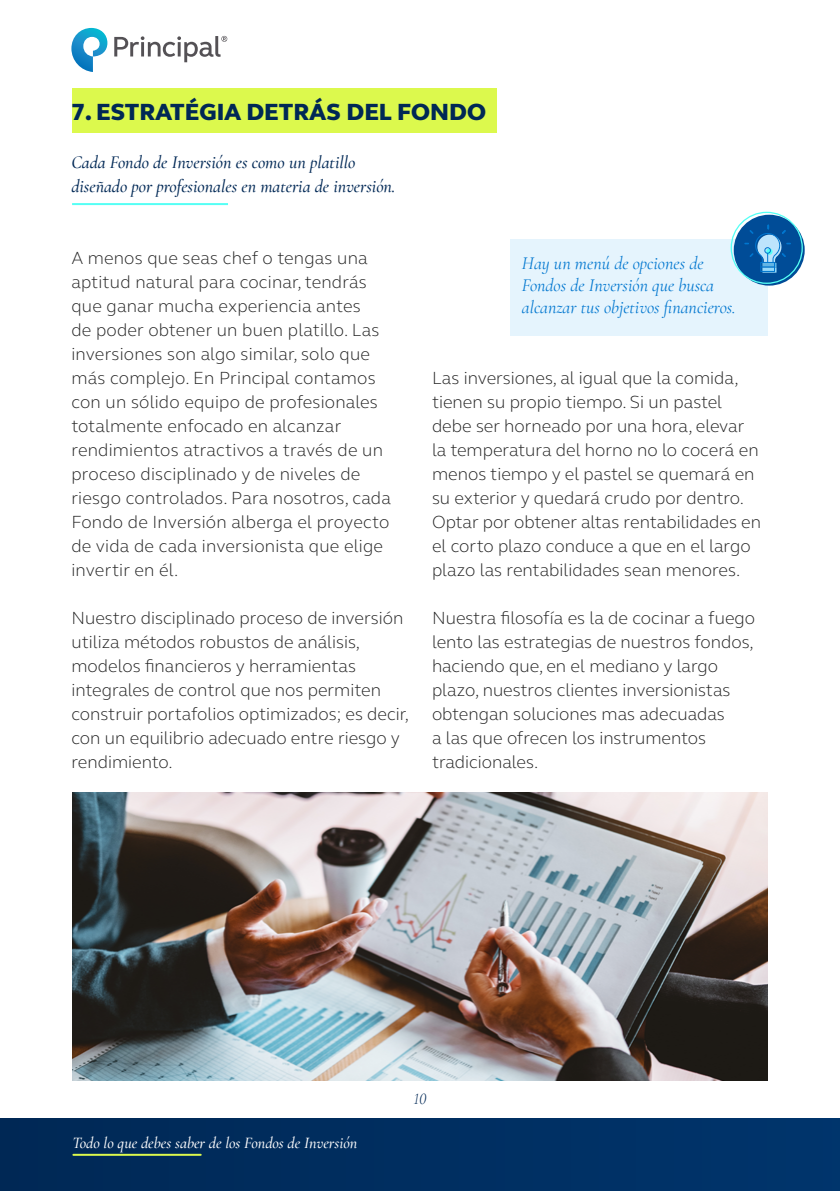
<style>
.page{position:relative;width:840px;height:1191px;background:#fff}
.page>*{position:absolute;margin:0;border:0;box-sizing:border-box;transform-origin:0 0}
.t1{font:800 24px "FS Elliot Pro";color:#002855}
.t2{font:300 18px/24px "FS Elliot Pro";color:#222}
.t3{font:italic 500 18px/24px "Cormorant Infant";color:#002855}
.t4{font:italic 18px/21.6px "Cormorant Infant";color:#0076cf}
.t5{font:italic 500 16px "Cormorant Infant";color:#fff}
.t6{font:italic 300 16px "Cormorant Infant";color:#002855}
</style>
<div class="page">
<div style="left:0;top:1119px;width:839px;height:72px;background:#002e61"></div>
<hr style="left:73px;top:1153px;width:128px;height:2px;background:#dcf94d">
<svg style="left:71px;top:28px;width:36px;height:44px"></svg>
<svg style="left:114px;top:36px;width:113px;height:26px"></svg>
<div style="left:509px;top:239px;width:258px;height:97px;background:#e5f4fd"></div>
<svg style="left:733px;top:215px;width:71px;height:71px;background:#0e5da0"></svg>
<div style="left:730px;top:212px;width:72px;height:72px;border:1px solid #55fff5;border-radius:50%"></div>
<svg style="left:744px;top:225px;width:46px;height:48px;background:#2a74b4"></svg>
<div style="left:72px;top:89px;width:424px;height:44px;background:#dcf94d"></div>
<hr style="left:72px;top:203px;width:156px;height:2px;background:#55fff5">
<img style="left:72px;top:792px;width:695px;height:288px">
<h1 class="t1" style="left:71px;top:96px;width:416px">7. ESTRATÉGIA DETRÁS DEL FONDO</h1>
<p class="t3" style="left:71px;top:150px;width:325px">Cada Fondo de Inversión es como un platillo diseñado por profesionales en materia de inversión.</p>
<p class="t2" style="left:71px;top:245px;width:321px">A menos que seas chef o tengas una aptitud natural para cocinar, tendrás que ganar mucha experiencia antes<br>de poder obtener un buen platillo. Las inversiones son algo similar, solo que más complejo. En Principal contamos con un sólido equipo de profesionales totalmente enfocado en alcanzar rendimientos atractivos a través de un proceso disciplinado y de niveles de riesgo controlados. Para nosotros, cada Fondo de Inversión alberga el proyecto de vida de cada inversionista que elige invertir en él.</p>
<p class="t2" style="left:71px;top:605px;width:339px">Nuestro disciplinado proceso de inversión utiliza métodos robustos de análisis, modelos financieros y herramientas integrales de control que nos permiten construir portafolios optimizados; es decir, con un equilibrio adecuado entre riesgo y rendimiento.</p>
<p class="t4" style="left:521px;top:253px;width:215px">Hay un menú de opciones de<br>Fondos de Inversión que busca alcanzar tus objetivos financieros.</p>
<p class="t2" style="left:432px;top:365px;width:330px">Las inversiones, al igual que la comida, tienen su propio tiempo. Si un pastel debe ser horneado por una hora, elevar la temperatura del horno no lo cocerá en menos tiempo y el pastel se quemará en su exterior y quedará crudo por dentro.<br>Optar por obtener altas rentabilidades en el corto plazo conduce a que en el largo plazo las rentabilidades sean menores.</p>
<p class="t2" style="left:432px;top:605px;width:324px">Nuestra filosofía es la de cocinar a fuego lento las estrategias de nuestros fondos, haciendo que, en el mediano y largo plazo, nuestros clientes inversionistas obtengan soluciones mas adecuadas<br>a las que ofrecen los instrumentos tradicionales.</p>
<p class="t5" style="left:72px;top:1133px;width:286px">Todo lo que debes saber de los Fondos de Inversión</p>
<p class="t6" style="left:413px;top:1089px;width:15px">10</p>
</div>
